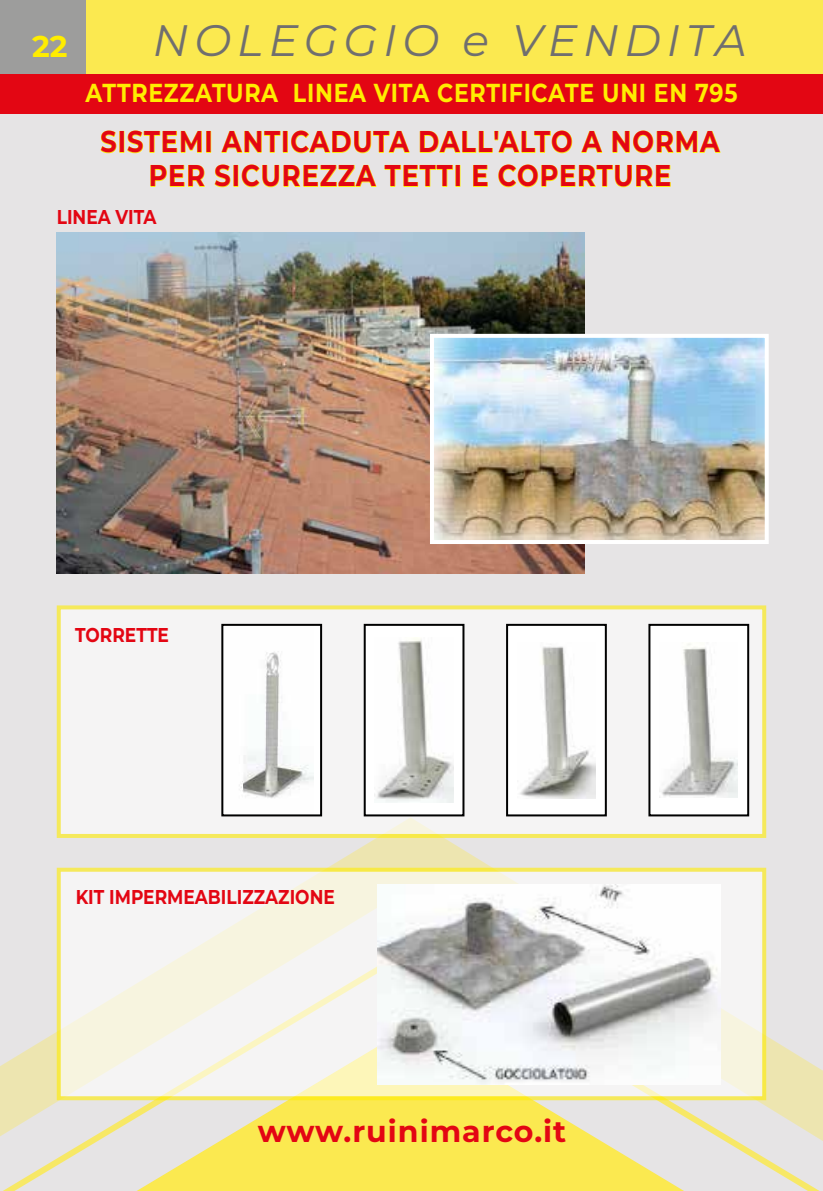
<style>
.page{position:relative;width:823px;height:1191px;background:#fff}
.page>*{position:absolute;margin:0;border:0;box-sizing:border-box;transform-origin:0 0}
.t1{font:italic 44px "Montserrat";letter-spacing:.13em;color:#706f6f}
.t2{font:700 30px "Montserrat";letter-spacing:.04em;color:#e30613;scale:.85 1}
.t3{font:700 30px "Montserrat";letter-spacing:.04em;color:#e30613}
.t4{font:700 30px "Montserrat";color:#ffed00}
.t5{font:700 26px "Montserrat";letter-spacing:.035em;color:#ffed00;scale:.85 1}
.t6{font:700 20px "Montserrat";color:#e30613;scale:.85 1}
</style>
<div class="page">
<div style="left:0;top:0;width:822px;height:1191px;background:#e6e4e5"></div>
<div style="left:0;top:0;width:822px;height:74px;background:#fbe950"></div>
<div style="left:0;top:0;width:85px;height:74px;background:#9d9d9c"></div>
<svg style="left:3px;top:1159px;width:765px;height:32px"></svg>
<svg style="left:768px;top:1160px;width:52px;height:31px"></svg>
<svg style="left:0;top:815px;width:822px;height:344px"></svg>
<svg style="left:57px;top:605px;width:708px;height:233px;fill:#f5f4f4"></svg>
<svg style="left:57px;top:867px;width:708px;height:233px;fill:#f5f4f4"></svg>
<svg style="left:221px;top:623px;width:102px;height:194px;background:#e3e3e3"></svg>
<svg style="left:363px;top:623px;width:102px;height:194px;background:#dbdcda"></svg>
<svg style="left:506px;top:623px;width:101px;height:194px;background:#dddddc"></svg>
<svg style="left:648px;top:623px;width:101px;height:194px;background:#dededd"></svg>
<img style="left:57px;top:233px;width:527px;height:341px">
<img style="left:434px;top:339px;width:329px;height:200px">
<div style="left:429px;top:334px;width:339px;height:210px;border:4px solid #fff"></div>
<img style="left:377px;top:884px;width:343px;height:200px">
<div style="left:0;top:74px;width:822px;height:39px;background:#e30613"></div>
<svg style="left:100px;top:130px;width:17px;height:24px"></svg>
<svg style="left:127px;top:130px;width:75px;height:24px"></svg>
<div style="left:206px;top:131px;width:4px;height:21px;border:1px solid #ffed00"></div>
<svg style="left:221px;top:130px;width:60px;height:23px"></svg>
<div style="left:283px;top:131px;width:4px;height:21px;border:1px solid #ffed00"></div>
<svg style="left:291px;top:130px;width:119px;height:24px"></svg>
<svg style="left:419px;top:130px;width:153px;height:24px"></svg>
<svg style="left:581px;top:130px;width:21px;height:23px"></svg>
<svg style="left:612px;top:130px;width:108px;height:24px"></svg>
<svg style="left:150px;top:164px;width:55px;height:23px"></svg>
<svg style="left:214px;top:164px;width:17px;height:24px"></svg>
<svg style="left:241px;top:164px;width:135px;height:24px"></svg>
<svg style="left:384px;top:164px;width:69px;height:23px"></svg>
<svg style="left:473px;top:164px;width:15px;height:23px"></svg>
<svg style="left:498px;top:164px;width:172px;height:24px"></svg>
<p class="t4" style="left:32px;top:26px;width:37px">22</p>
<h1 class="t1" style="left:153px;top:11px;width:595px">NOLEGGIO e VENDITA</h1>
<p class="t5" style="left:85px;top:75px;width:504px">ATTREZZATURA LIN EA VITA CERTIFICA</p>
<p class="t5" style="left:565px;top:75px;width:204px">TE UNI EN 795</p>
<p class="t2" style="left:100px;top:122px;width:319px">SISTEMI ANTICADUTA</p>
<p class="t2" style="left:418px;top:122px;width:356px">DALL'ALTO A NORMA</p>
<p class="t2" style="left:149px;top:156px;width:133px">PER SICUR</p>
<p class="t2" style="left:301px;top:156px;width:44px">EZZA</p>
<p class="t2" style="left:385px;top:156px;width:249px">TETTI E COPERTUR</p>
<p class="t2" style="left:654px;top:156px;width:22px">E</p>
<p class="t6" style="left:57px;top:203px;width:105px">LINEA VITA</p>
<p class="t6" style="left:75px;top:621px;width:109px">Torrette</p>
<p class="t6" style="left:76px;top:883px;width:211px">kIT IMPERMEABILIZZAZ</p>
<p class="t6" style="left:289px;top:883px;width:55px">IONE</p>
<p class="t3" style="left:258px;top:1111px;width:310px">www.ruinimarco.it</p>
</div>
